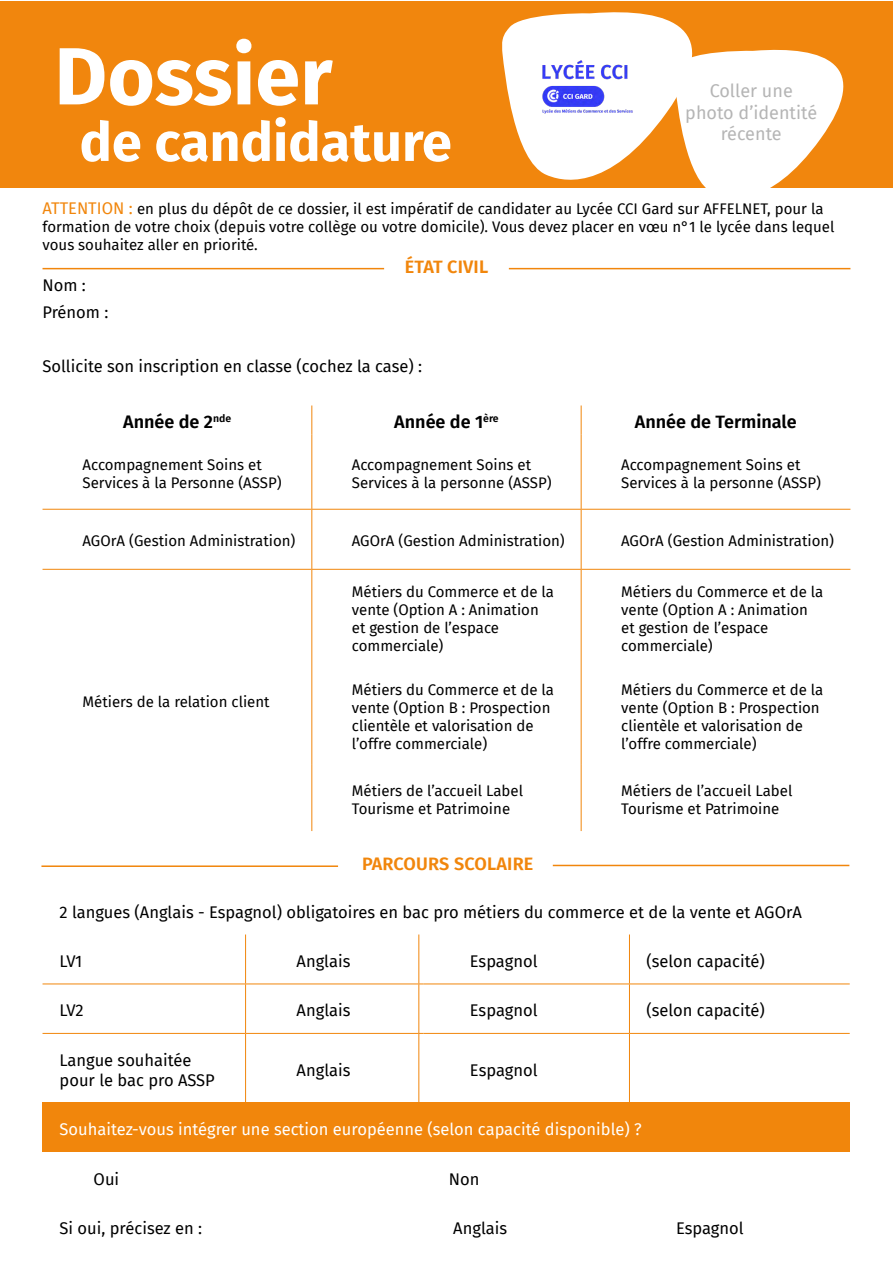
<style>
.page{position:relative;width:893px;height:1263px;background:#fff}
.page>*{position:absolute;margin:0;border:0;box-sizing:border-box;transform-origin:0 0}
.t1{font:700 81px "Fira Sans";color:#fff}
.t2{font:700 54px "Fira Sans";color:#fff}
.t3{font:600 18px "Fira Sans";color:#000}
.t4{font:18px/21.6px "Fira Sans";color:#b5b5b5;text-align:center}
.t5{font:600 18px "Fira Sans";letter-spacing:.01em;color:#f1860c}
.t6{font:16.5px/27px "Fira Sans";color:#000}
.t7{font:16.5px "Fira Sans";color:#fff}
.t8{font:15px/18px "Fira Sans";color:#000}
.s1{font-size:16.5px;color:#f1860c}
</style>
<div class="page">
<svg style="left:311px;top:405px;width:1px;height:29px"></svg>
<svg style="left:581px;top:405px;width:1px;height:29px"></svg>
<hr style="left:311px;top:434px;width:1px;height:75px;background:#f1860c">
<hr style="left:581px;top:434px;width:1px;height:75px;background:#f1860c">
<hr style="left:311px;top:510px;width:1px;height:59px;background:#f1860c">
<hr style="left:581px;top:510px;width:1px;height:59px;background:#f1860c">
<hr style="left:311px;top:570px;width:1px;height:95px;background:#f1860c">
<hr style="left:581px;top:570px;width:1px;height:95px;background:#f1860c">
<hr style="left:311px;top:665px;width:1px;height:100px;background:#f1860c">
<hr style="left:581px;top:665px;width:1px;height:100px;background:#f1860c">
<hr style="left:311px;top:765px;width:1px;height:66px;background:#f1860c">
<hr style="left:581px;top:765px;width:1px;height:66px;background:#f1860c">
<hr style="left:43px;top:509px;width:269px;height:1px;background:#f1860c">
<hr style="left:312px;top:509px;width:269px;height:1px;background:#f1860c">
<hr style="left:581px;top:509px;width:269px;height:1px;background:#f1860c">
<hr style="left:43px;top:569px;width:269px;height:1px;background:#f1860c">
<hr style="left:312px;top:569px;width:269px;height:1px;background:#f1860c">
<hr style="left:581px;top:569px;width:269px;height:1px;background:#f1860c">
<div style="left:43px;top:1103px;width:807px;height:49px;background:#f1860c"></div>
<hr style="left:245px;top:934px;width:1px;height:49px;background:#f1860c">
<hr style="left:418px;top:934px;width:1px;height:49px;background:#f1860c">
<hr style="left:629px;top:934px;width:1px;height:49px;background:#f1860c">
<hr style="left:43px;top:983px;width:203px;height:1px;background:#f1860c">
<hr style="left:246px;top:983px;width:173px;height:1px;background:#f1860c">
<hr style="left:245px;top:984px;width:1px;height:49px;background:#f1860c">
<hr style="left:418px;top:984px;width:1px;height:49px;background:#f1860c">
<hr style="left:423px;top:983px;width:202px;height:1px;background:#f1860c">
<hr style="left:629px;top:983px;width:221px;height:1px;background:#f1860c">
<hr style="left:629px;top:984px;width:1px;height:49px;background:#f1860c">
<hr style="left:43px;top:1033px;width:203px;height:1px;background:#f1860c">
<hr style="left:246px;top:1033px;width:173px;height:1px;background:#f1860c">
<hr style="left:245px;top:1034px;width:1px;height:69px;background:#f1860c">
<hr style="left:418px;top:1034px;width:1px;height:69px;background:#f1860c">
<hr style="left:423px;top:1033px;width:202px;height:1px;background:#f1860c">
<hr style="left:629px;top:1033px;width:221px;height:1px;background:#f1860c">
<hr style="left:629px;top:1034px;width:1px;height:69px;background:#f1860c">
<div style="left:0;top:1px;width:893px;height:186px;background:#f1860d"></div>
<hr style="left:43px;top:268px;width:341px;height:1px;background:#f1860c">
<hr style="left:509px;top:268px;width:341px;height:1px;background:#f1860c">
<hr style="left:41px;top:865px;width:297px;height:2px;background:#f1860c">
<hr style="left:553px;top:865px;width:296px;height:1px;background:#f1860c">
<svg style="left:502px;top:12px;width:371px;height:176px"></svg>
<img style="left:528px;top:47px;width:117px;height:83px">
<h1 class="t1" style="left:54px;top:8px;width:280px">Dossier</h1>
<h2 class="t2" style="left:80px;top:97px;width:374px">de candidature</h2>
<p class="t4" style="left:685px;top:80px;width:133px">Coller une photo d’identité récente</p>
<p class="t8" style="left:43px;top:199px;width:793px"><span class="s1">ATTENTION :</span> en plus du dépôt de ce dossier, il est impératif de candidater au Lycée CCI Gard sur AFFELNET, pour la formation de votre choix (depuis votre collège ou votre domicile). Vous devez placer en vœu n°1 le lycée dans lequel vous souhaitez aller en priorité.</p>
<p class="t5" style="left:405px;top:252px;width:85px">ÉTAT CIVIL</p>
<p class="t6" style="left:43px;top:272px;width:67px">Nom :<br>Prénom :</p>
<p class="t6" style="left:43px;top:353px;width:381px">Sollicite son inscription en classe (cochez la case) :</p>
<p class="t3" style="left:123px;top:407px;width:110px">Année de 2<sup>nde</sup></p>
<p class="t3" style="left:394px;top:407px;width:106px">Année de 1<sup>ère</sup></p>
<p class="t3" style="left:635px;top:407px;width:163px">Année de Terminale</p>
<p class="t8" style="left:83px;top:455px;width:201px">Accompagnement Soins et<br>Services à la Personne (ASSP)</p>
<p class="t8" style="left:352px;top:455px;width:201px">Accompagnement Soins et<br>Services à la personne (ASSP)</p>
<p class="t8" style="left:621px;top:455px;width:201px">Accompagnement Soins et<br>Services à la personne (ASSP)</p>
<p class="t8" style="left:83px;top:532px;width:214px">AGOrA (Gestion Administration)</p>
<p class="t8" style="left:352px;top:532px;width:214px">AGOrA (Gestion Administration)</p>
<p class="t8" style="left:621px;top:532px;width:214px">AGOrA (Gestion Administration)</p>
<p class="t8" style="left:83px;top:692px;width:189px">Métiers de la relation client</p>
<p class="t8" style="left:352px;top:582px;width:204px">Métiers du Commerce et de la vente (Option A : Animation et gestion de l’espace commerciale)</p>
<p class="t8" style="left:621px;top:582px;width:204px">Métiers du Commerce et de la vente (Option A : Animation et gestion de l’espace commerciale)</p>
<p class="t8" style="left:352px;top:680px;width:204px">Métiers du Commerce et de la vente (Option B : Prospection clientèle et valorisation de l’offre commerciale)</p>
<p class="t8" style="left:621px;top:680px;width:204px">Métiers du Commerce et de la vente (Option B : Prospection clientèle et valorisation de l’offre commerciale)</p>
<p class="t8" style="left:352px;top:781px;width:173px">Métiers de l’accueil Label<br>Tourisme et Patrimoine</p>
<p class="t8" style="left:621px;top:781px;width:173px">Métiers de l’accueil Label<br>Tourisme et Patrimoine</p>
<p class="t5" style="left:362px;top:849px;width:173px">PARCOURS SCOLAIRE</p>
<p class="t6" style="left:60px;top:898px;width:744px">2 langues (Anglais - Espagnol) obligatoires en bac pro métiers du commerce et de la vente et AGOrA</p>
<p class="t6" style="left:60px;top:947px;width:24px">LV1</p>
<p class="t6" style="left:297px;top:947px;width:55px">Anglais</p>
<p class="t6" style="left:470px;top:947px;width:69px">Espagnol</p>
<p class="t6" style="left:646px;top:947px;width:120px">(selon capacité)</p>
<p class="t6" style="left:60px;top:997px;width:26px">LV2</p>
<p class="t6" style="left:297px;top:997px;width:55px">Anglais</p>
<p class="t6" style="left:470px;top:997px;width:69px">Espagnol</p>
<p class="t6" style="left:646px;top:997px;width:120px">(selon capacité)</p>
<p class="t6" style="left:60px;top:1050px;width:157px;line-height:19.8px">Langue souhaitée pour le bac pro ASSP</p>
<p class="t6" style="left:297px;top:1056px;width:55px">Anglais</p>
<p class="t6" style="left:470px;top:1056px;width:69px">Espagnol</p>
<p class="t7" style="left:60px;top:1117px;width:584px">Souhaitez-vous intégrer une section européenne (selon capacité disponible) ?</p>
<p class="t6" style="left:94px;top:1165px;width:27px">Oui</p>
<p class="t6" style="left:449px;top:1165px;width:32px">Non</p>
<p class="t6" style="left:60px;top:1214px;width:144px">Si oui, précisez en :</p>
<p class="t6" style="left:453px;top:1214px;width:55px">Anglais</p>
<p class="t6" style="left:676px;top:1214px;width:69px">Espagnol</p>
</div>
